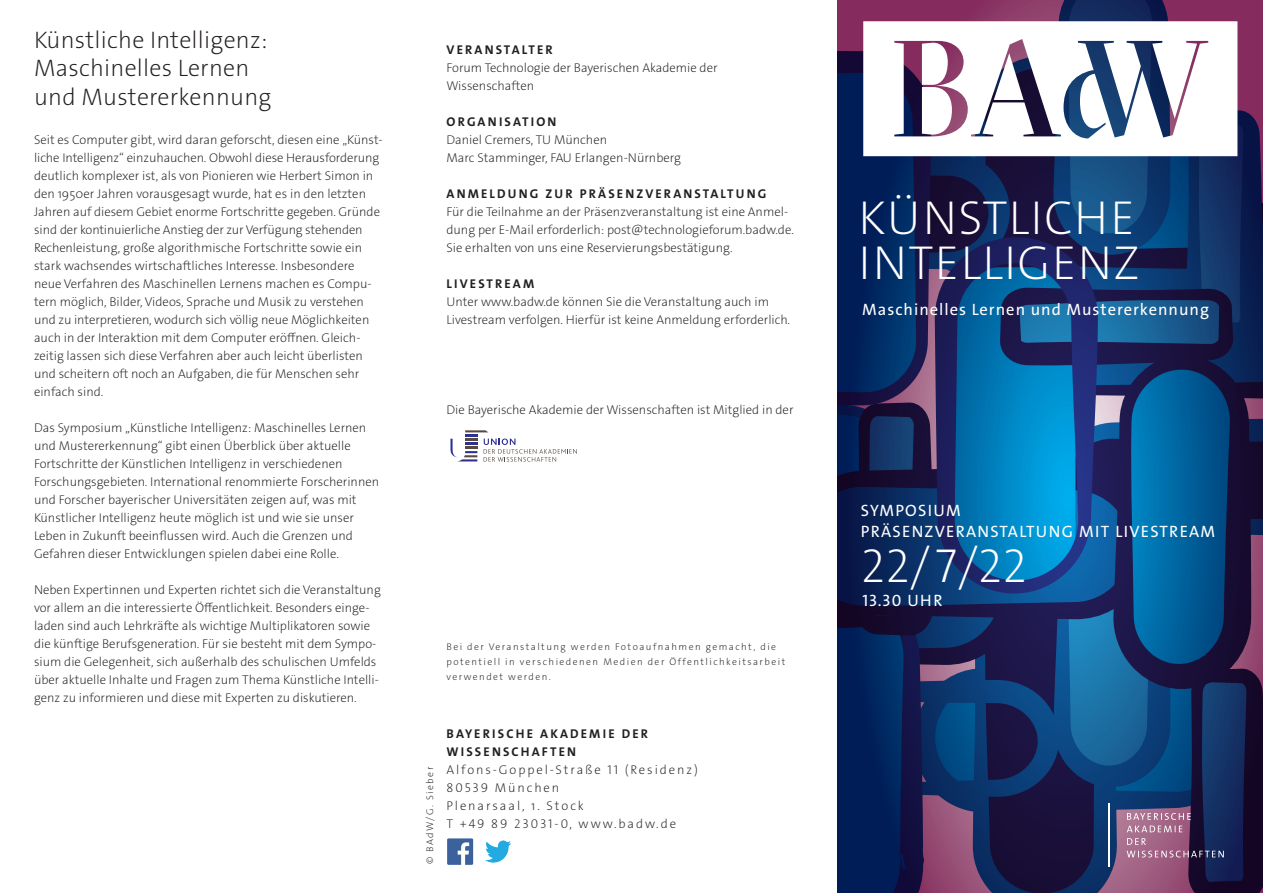
<style>
.page{position:relative;width:1263px;height:893px;background:#fff}
.page>*{position:absolute;margin:0;border:0;box-sizing:border-box;transform-origin:0 0}
.t1{font:200 48px/45px "The Sans Os F";letter-spacing:.03em;color:#fff}
.t2{font:200 24px/28.8px "The Sans Os F";letter-spacing:.01em;color:#231f20}
.t3{font:16.5px "The Sans Os F";letter-spacing:.06em;color:#fff}
.t4{font:16.5px/21px "The Sans Os F";letter-spacing:.08em;color:#fff}
.t5{font:200 12.75px/18px "The Sans Os F";color:#231f20}
.t6{font:700 12.75px/18px "The Sans Os F";letter-spacing:.17em;color:#231f20}
.t7{font:200 12.75px/18px "The Sans Os F";letter-spacing:.15em;color:#231f20}
.t8{font:200 9.75px/15px "The Sans Os F";letter-spacing:.15em;color:#231f20}
</style>
<div class="page">
<svg style="left:450px;top:430px;width:127px;height:32px"></svg>
<img style="left:447px;top:838px;width:27px;height:27px">
<img style="left:485px;top:840px;width:27px;height:23px">
<svg style="left:838px;top:0;width:425px;height:893px;background:#334e7d"></svg>
<h2 class="t2" style="left:34px;top:25px;width:239px">Künstliche Intelligenz:<br>Maschinelles Lernen und Mustererkennung</h2>
<p class="t5" style="left:34px;top:131px;width:350px">Seit es Computer gibt, wird daran geforscht, diesen eine „Künst&shy;liche Intelligenz“ einzuhauchen. Obwohl diese Herausforderung deutlich komplexer ist, als von Pionieren wie Herbert Simon in den 1950er Jahren vorausgesagt wurde, hat es in den letzten Jahren auf diesem Gebiet enorme Fortschritte gegeben. Gründe sind der kontinuierliche Anstieg der zur Verfügung stehenden Rechenleistung, große algorithmische Fortschritte sowie ein stark wachsendes wirtschaftliches Interesse. Insbesondere neue Verfahren des Maschinellen Lernens machen es Compu&shy;tern möglich, Bilder, Videos, Sprache und Musik zu verstehen und zu interpretieren, wodurch sich völlig neue Möglichkeiten auch in der Interaktion mit dem Computer eröffnen. Gleich&shy;zeitig lassen sich diese Verfahren aber auch leicht überlisten und scheitern oft noch an Aufgaben, die für Menschen sehr einfach sind.</p>
<p class="t5" style="left:34px;top:419px;width:347px">Das Symposium „Künstliche Intelligenz: Maschinelles Lernen und Mustererkennung“ gibt einen Überblick über aktuelle Fortschritte der Künstlichen Intelligenz in verschiedenen Forschungsgebieten. International renommierte Forscherinnen und Forscher bayerischer Universitäten zeigen auf, was mit Künstlicher Intelligenz heute möglich ist und wie sie unser Leben in Zukunft beeinflussen wird. Auch die Grenzen und Gefahren dieser Entwicklungen spielen dabei eine Rolle.</p>
<p class="t5" style="left:34px;top:581px;width:348px">Neben Expertinnen und Experten richtet sich die Veranstaltung vor allem an die interessierte Öffentlichkeit. Besonders einge&shy;laden sind auch Lehrkräfte als wichtige Multiplikatoren sowie die künftige Berufsgeneration. Für sie besteht mit dem Sympo&shy;sium die Gelegenheit, sich außerhalb des schulischen Umfelds über aktuelle Inhalte und Fragen zum Thema Künstliche Intelli&shy;genz zu informieren und diese mit Experten zu diskutieren.</p>
<p class="t6" style="left:447px;top:41px;width:108px">VERANSTALTER</p>
<p class="t5" style="left:446px;top:59px;width:273px">Forum Technologie der Bayerischen Akademie der<br>Wissenschaften</p>
<p class="t6" style="left:447px;top:113px;width:111px">ORGANISATION</p>
<p class="t5" style="left:446px;top:131px;width:236px">Daniel Cremers, TU München<br>Marc Stamminger, FAU Erlangen-Nürnberg</p>
<p class="t6" style="left:447px;top:185px;width:321px">ANMELDUNG ZUR PRÄSENZVERANSTALTUNG</p>
<p class="t5" style="left:446px;top:203px;width:349px">Für die Teilnahme an der Präsenzveranstaltung ist eine Anmel&shy;dung per E-Mail erforderlich: post@technologieforum.badw.de.<br>Sie erhalten von uns eine Reservierungsbestätigung.</p>
<p class="t6" style="left:447px;top:275px;width:89px">LIVESTREAM</p>
<p class="t5" style="left:446px;top:293px;width:345px">Unter www.badw.de können Sie die Veranstaltung auch im<br>Livestream verfolgen. Hierfür ist keine Anmeldung erforderlich.</p>
<p class="t5" style="left:446px;top:401px;width:348px">Die Bayerische Akademie der Wissenschaften ist Mitglied in der</p>
<p class="t8" style="left:446px;top:639px;width:340px">Bei der Veranstaltung werden Fotoaufnahmen gemacht, die potentiell in verschiedenen Medien der Öffentlichkeitsarbeit verwendet werden.</p>
<p class="t8" style="left:422px;top:864px;width:99px;rotate:-90deg">© BAdW/G. Sieber</p>
<p class="t6" style="left:447px;top:725px;width:203px">BAYERISCHE AKADEMIE DER<br>WISSENSCHAFTEN</p>
<p class="t7" style="left:446px;top:761px;width:253px">Alfons-Goppel-Straße 11 (Residenz)<br>80539 München<br>Plenarsaal, 1. Stock<br>T +49 89 23031-0, www.badw.de</p>
<h1 class="t1" style="left:858px;top:196px;width:283px">KÜNSTLICHE<br>INTELLIGENZ</h1>
<p class="t3" style="left:862px;top:298px;width:348px">Maschinelles Lernen und Mustererkennung</p>
<p class="t4" style="left:861px;top:500px;width:356px">SYMPOSIUM<br>PRÄSENZVERANSTALTUNG MIT LIVESTREAM</p>
<h1 class="t1" style="left:861px;top:544px;width:168px">22/7/22</h1>
<p class="t3" style="left:862px;top:590px;width:82px">13.30 UHR</p>
</div>
